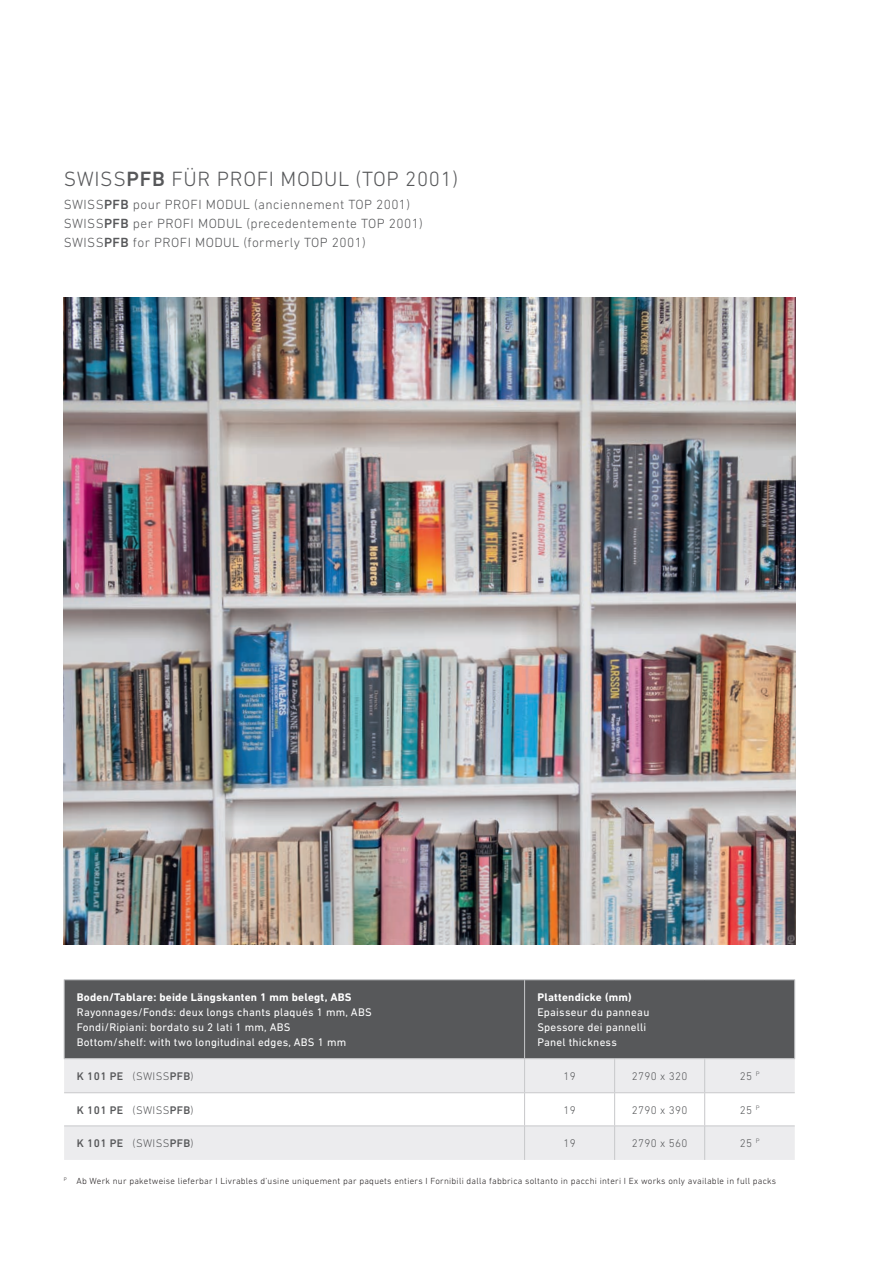
<style>
.page{position:relative;width:893px;height:1263px;background:#fff}
.page>*{position:absolute;margin:0;border:0;box-sizing:border-box;transform-origin:0 0}
.t1{font:300 21px "DIN Next LT Pro";letter-spacing:.03em;color:#57585a}
.t2{font:300 13.5px/18.8px "DIN Next LT Pro";letter-spacing:.03em;color:#57585a}
.t3{font:11.25px/15px "DIN Next LT Pro";letter-spacing:.02em;color:#fff}
.t4{font:700 11.25px "DIN Next LT Pro";letter-spacing:.02em;color:#fff}
.t5{font:500 11.25px "DIN Next LT Pro";letter-spacing:.03em;color:#57585a}
.t6{font:300 11.25px "DIN Next LT Pro";letter-spacing:.03em;color:#57585a}
.t7{font:300 9px "DIN Next LT Pro";letter-spacing:.03em;color:#231f20}
.s1{font-weight:500}
.s2{font-weight:300}
</style>
<div class="page">
<img style="left:64px;top:298px;width:731px;height:647px">
<div style="left:65px;top:980px;width:729px;height:78px;background:#57585a"></div>
<div style="left:64px;top:1059px;width:731px;height:101px;background:#ececee"></div>
<svg style="left:64px;top:1093px;width:731px;height:32px"></svg>
<hr style="left:64px;top:979px;width:461px;height:1px;background:#c7c8ca">
<hr style="left:64px;top:980px;width:1px;height:78px;background:#c7c8ca">
<hr style="left:525px;top:979px;width:90px;height:1px;background:#c7c8ca">
<hr style="left:524px;top:980px;width:1px;height:78px;background:#c7c8ca">
<hr style="left:615px;top:979px;width:90px;height:1px;background:#c7c8ca">
<hr style="left:705px;top:979px;width:90px;height:1px;background:#c7c8ca">
<hr style="left:794px;top:980px;width:1px;height:78px;background:#c7c8ca">
<hr style="left:64px;top:1058px;width:461px;height:1px;background:#c7c8ca">
<hr style="left:525px;top:1058px;width:90px;height:1px;background:#c7c8ca">
<hr style="left:524px;top:1059px;width:1px;height:33px;background:#c7c8ca">
<hr style="left:615px;top:1058px;width:90px;height:1px;background:#c7c8ca">
<hr style="left:614px;top:1059px;width:1px;height:33px;background:#c7c8ca">
<hr style="left:705px;top:1058px;width:90px;height:1px;background:#c7c8ca">
<hr style="left:704px;top:1059px;width:1px;height:33px;background:#c7c8ca">
<hr style="left:64px;top:1092px;width:461px;height:1px;background:#c7c8ca">
<hr style="left:525px;top:1092px;width:90px;height:1px;background:#c7c8ca">
<hr style="left:524px;top:1093px;width:1px;height:32px;background:#c7c8ca">
<hr style="left:615px;top:1092px;width:90px;height:1px;background:#c7c8ca">
<hr style="left:614px;top:1093px;width:1px;height:32px;background:#c7c8ca">
<hr style="left:705px;top:1092px;width:90px;height:1px;background:#c7c8ca">
<hr style="left:704px;top:1093px;width:1px;height:32px;background:#c7c8ca">
<hr style="left:64px;top:1125px;width:461px;height:1px;background:#c7c8ca">
<hr style="left:525px;top:1125px;width:90px;height:1px;background:#c7c8ca">
<hr style="left:524px;top:1126px;width:1px;height:34px;background:#c7c8ca">
<hr style="left:615px;top:1125px;width:90px;height:1px;background:#c7c8ca">
<hr style="left:614px;top:1126px;width:1px;height:34px;background:#c7c8ca">
<hr style="left:705px;top:1125px;width:90px;height:1px;background:#c7c8ca">
<hr style="left:704px;top:1126px;width:1px;height:34px;background:#c7c8ca">
<h1 class="t1" style="left:64px;top:167px;width:396px">SWISS<span class="s1">PFB</span> für PROFI MODUL (TOP 2001)</h1>
<p class="t2" style="left:64px;top:195px;width:361px">SWISS<span class="s1">PFB</span> pour PROFI MODUL (anciennement TOP 2001)<br>SWISS<span class="s1">PFB</span> per PROFI MODUL (precedentemente TOP 2001)<br>SWISS<span class="s1">PFB</span> for PROFI MODUL (formerly TOP 2001)</p>
<p class="t4" style="left:77px;top:990px;width:276px">Boden/Tablare: beide Längskanten 1 mm belegt, ABS</p>
<p class="t3" style="left:77px;top:1004px;width:296px">Rayonnages/Fonds: deux longs chants plaqués 1 mm, ABS<br>Fondi/Ripiani: bordato su 2 lati 1 mm, ABS<br>Bottom/shelf: with two longitudinal edges, ABS 1 mm</p>
<p class="t4" style="left:537px;top:990px;width:96px">Plattendicke (mm)</p>
<p class="t3" style="left:537px;top:1004px;width:114px">Epaisseur du panneau<br>Spessore dei pannelli<br>Panel thickness</p>
<p class="t5" style="left:77px;top:1069px;width:118px">K 101 PE <span class="s2">(SWISS</span>PFB<span class="s2">)</span></p>
<p class="t6" style="left:563px;top:1070px;width:14px">19</p>
<p class="t6" style="left:632px;top:1070px;width:57px">2790 x 320</p>
<p class="t6" style="left:740px;top:1070px;width:21px">25 <sup>P</sup></p>
<p class="t5" style="left:77px;top:1103px;width:118px">K 101 PE <span class="s2">(SWISS</span>PFB<span class="s2">)</span></p>
<p class="t6" style="left:563px;top:1103px;width:14px">19</p>
<p class="t6" style="left:632px;top:1103px;width:57px">2790 x 390</p>
<p class="t6" style="left:740px;top:1103px;width:21px">25 <sup>P</sup></p>
<p class="t5" style="left:77px;top:1137px;width:118px">K 101 PE <span class="s2">(SWISS</span>PFB<span class="s2">)</span></p>
<p class="t6" style="left:563px;top:1137px;width:14px">19</p>
<p class="t6" style="left:632px;top:1137px;width:57px">2790 x 560</p>
<p class="t6" style="left:740px;top:1137px;width:21px">25 <sup>P</sup></p>
<p class="t7" style="left:64px;top:1176px;width:714px"><sup>P</sup> Ab Werk nur paketweise lieferbar I Livrables d’usine uniquement par paquets entiers I Fornibili dalla fabbrica soltanto in pacchi interi I Ex works only available in full packs</p>
</div>
